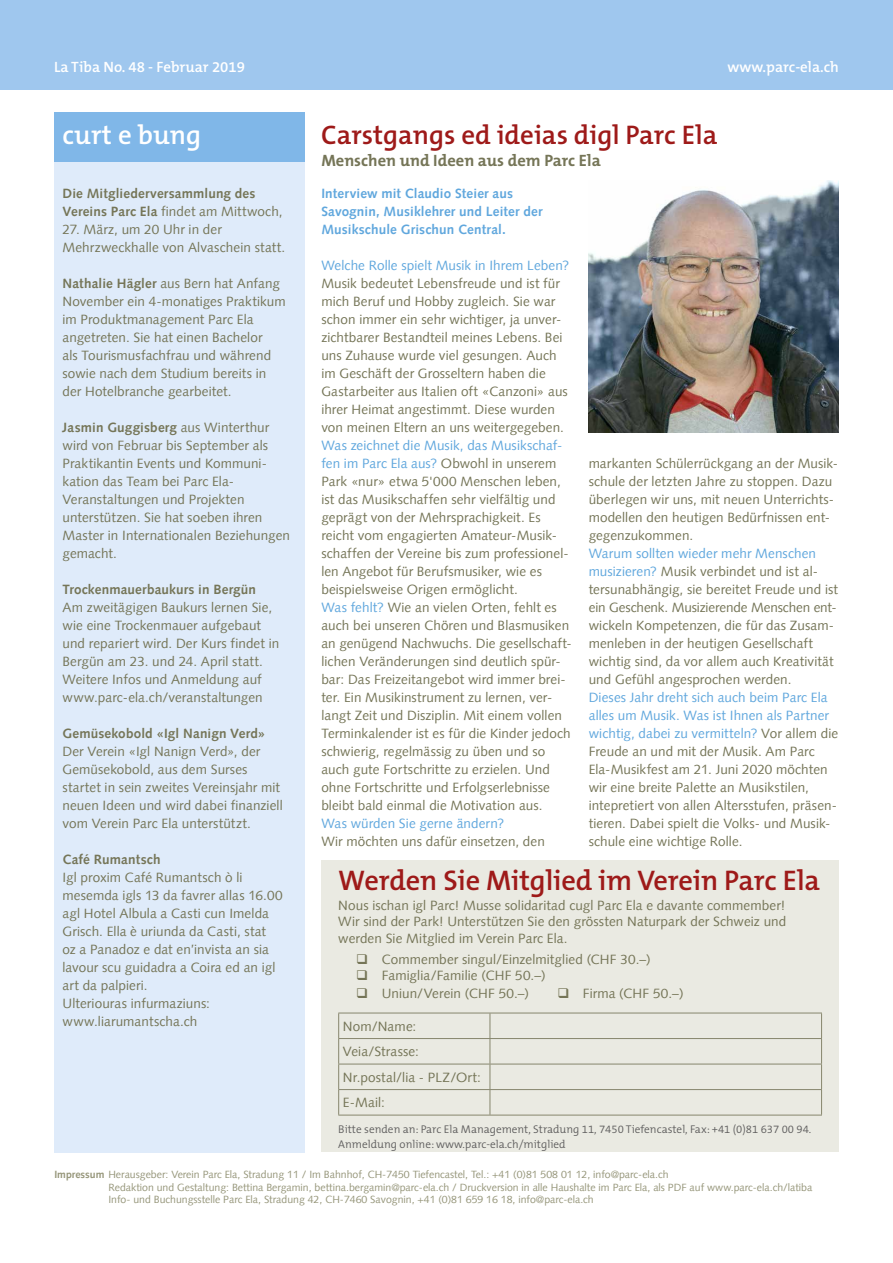
<style>
.page{position:relative;width:893px;height:1263px;background:#fff}
.page>*{position:absolute;margin:0;border:0;box-sizing:border-box;transform-origin:0 0}
.t1{font:600 28.5px "The Mix B6";letter-spacing:-.005em;color:#9e1a19}
.t2{font:600 27px "The Mix B6";color:#9e1a19}
.t3{font:600 27px "The Mix B6";color:#fff}
.t4{font:700 16.5px "The Mix B7";color:#757557}
.t5{font:600 15px "The Mix B6";color:#fff}
.t6{font:13.5px/18px "Syntax LT";letter-spacing:.005em;color:#757557}
.t7{font:700 13.5px/18px "Syntax LT";letter-spacing:.01em;color:#757557}
.t8{font:700 13.5px/18px "Syntax LT";letter-spacing:.01em;color:#60a7dd}
.t9{font:13.5px "Syntax LT";letter-spacing:.005em;color:#60a7dd}
.t10{font:300 11.25px/15px "The Mix B4";color:#5f5e5e}
.t11{font:10.5px/12.6px "Syntax LT";color:#96967a}
.s1{font-weight:400}
.s2{font-weight:700}
.s3{color:#60a7dd}
</style>
<div class="page">
<img style="left:589px;top:180px;width:250px;height:252px">
<div style="left:0;top:0;width:893px;height:90px;background:#9fc7ee"></div>
<div style="left:54px;top:162px;width:250px;height:990px;background:#dfebfa"></div>
<div style="left:321px;top:861px;width:518px;height:291px;background:#eaeae2"></div>
<hr style="left:338px;top:1013px;width:152px;height:1px;background:#87866d">
<hr style="left:490px;top:1013px;width:332px;height:1px;background:#87866d">
<hr style="left:338px;top:1038px;width:152px;height:1px;background:#87866d">
<hr style="left:490px;top:1038px;width:332px;height:1px;background:#87866d">
<hr style="left:338px;top:1064px;width:152px;height:1px;background:#87866d">
<hr style="left:490px;top:1064px;width:332px;height:1px;background:#87866d">
<hr style="left:338px;top:1089px;width:152px;height:1px;background:#87866d">
<svg style="left:338px;top:1013px;width:1px;height:102px"></svg>
<hr style="left:490px;top:1089px;width:332px;height:1px;background:#87866d">
<svg style="left:490px;top:1013px;width:1px;height:102px"></svg>
<svg style="left:821px;top:1013px;width:1px;height:102px"></svg>
<hr style="left:338px;top:1115px;width:152px;height:1px;background:#87866d">
<hr style="left:490px;top:1115px;width:332px;height:1px;background:#87866d">
<div style="left:54px;top:113px;width:250px;height:49px;background:#80b7e8"></div>
<p class="t5" style="left:54px;top:59px;width:193px">La Tiba No. 48 - Februar 2019</p>
<p class="t5" style="left:727px;top:59px;width:113px">www.parc-ela.ch</p>
<h2 class="t3" style="left:63px;top:120px;width:140px">curt e bung</h2>
<h2 class="t2" style="left:321px;top:120px;width:398px">Carstgangs ed ideias digl Parc Ela</h2>
<p class="t4" style="left:321px;top:152px;width:281px">Menschen und Ideen aus dem Parc Ela</p>
<p class="t7" style="left:63px;top:184px;width:222px">Die Mitgliederversammlung des<br>Vereins Parc Ela <span class="s1">findet am Mittwoch,</span></p>
<p class="t6" style="left:63px;top:220px;width:224px">27. März, um 20 Uhr in der<br>Mehrzweckhalle von Alvaschein statt.</p>
<p class="t6" style="left:63px;top:274px;width:225px"><span class="s2">Nathalie Hägler</span> aus Bern hat Anfang November ein 4-monatiges Praktikum im Produktmanagement Parc Ela angetreten. Sie hat einen Bachelor<br>als Tourismusfachfrau und während sowie nach dem Studium bereits in der Hotelbranche gearbeitet.</p>
<p class="t6" style="left:63px;top:418px;width:229px"><span class="s2">Jasmin Guggisberg</span> aus Winterthur wird von Februar bis September als<br>Praktikantin Events und Kommuni&shy;kation das Team bei Parc Ela-<br>Veranstaltungen und Projekten unterstützen. Sie hat soeben ihren<br>Master in Internationalen Beziehungen gemacht.</p>
<p class="t7" style="left:63px;top:580px;width:195px">Trockenmauerbaukurs in Bergün</p>
<p class="t6" style="left:63px;top:598px;width:218px">Am zweitägigen Baukurs lernen Sie, wie eine Trockenmauer aufgebaut und repariert wird. Der Kurs findet in Bergün am 23. und 24. April statt.<br>Weitere Infos und Anmeldung auf www.parc-ela.ch/veranstaltungen</p>
<p class="t7" style="left:63px;top:724px;width:204px">Gemüsekobold «Igl Nanign Verd»</p>
<p class="t6" style="left:63px;top:742px;width:222px">Der Verein «Igl Nanign Verd», der Gemüsekobold, aus dem Surses startet in sein zweites Vereinsjahr mit neuen Ideen und wird dabei finanziell vom Verein Parc Ela unterstützt.</p>
<p class="t7" style="left:63px;top:850px;width:100px">Café Rumantsch</p>
<p class="t6" style="left:63px;top:868px;width:222px">Igl proxim Café Rumantsch ò li mesemda igls 13 da favrer allas 16.00 agl Hotel Albula a Casti cun Imelda<br>Grisch. Ella è uriunda da Casti, stat oz a Panadoz e dat en’invista an sia lavour scu guidadra a Coira ed an igl art da palpieri.<br>Ulteriouras infurmaziuns: www.liarumantscha.ch</p>
<p class="t6" style="left:63px;top:184px;width:24px">text text</p>
<p class="t8" style="left:321px;top:184px;width:223px">Interview mit Claudio Steier aus<br>Savognin, Musiklehrer und Leiter der<br>Musikschule Grischun Central.</p>
<p class="t9" style="left:321px;top:257px;width:249px">Welche Rolle spielt Musik in Ihrem Leben?</p>
<p class="t6" style="left:321px;top:274px;width:248px">Musik bedeutet Lebensfreude und ist für mich Beruf und Hobby zugleich. Sie war schon immer ein sehr wichtiger, ja unver&shy;zichtbarer Bestandteil meines Lebens. Bei uns Zuhause wurde viel gesungen. Auch im Geschäft der Grosseltern haben die Gastarbeiter aus Italien oft «Canzoni» aus ihrer Heimat angestimmt. Diese wurden von meinen Eltern an uns weitergegeben.</p>
<p class="t6" style="left:321px;top:436px;width:252px"><span class="s3">Was zeichnet die Musik, das Musikschaf&shy;fen im Parc Ela aus?</span> Obwohl in unserem Park «nur» etwa 5'000 Menschen leben, ist das Musikschaffen sehr vielfältig und geprägt von der Mehrsprachigkeit. Es reicht vom engagierten Amateur-Musik&shy;schaffen der Vereine bis zum professionel&shy;len Angebot für Berufsmusiker, wie es beispielsweise Origen ermöglicht.<br><span class="s3">Was fehlt?</span> Wie an vielen Orten, fehlt es auch bei unseren Chören und Blasmusiken an genügend Nachwuchs. Die gesellschaft&shy;lichen Veränderungen sind deutlich spür&shy;bar: Das Freizeitangebot wird immer brei&shy;ter. Ein Musikinstrument zu lernen, ver&shy;langt Zeit und Disziplin. Mit einem vollen Terminkalender ist es für die Kinder jedoch schwierig, regelmässig zu üben und so auch gute Fortschritte zu erzielen. Und ohne Fortschritte und Erfolgserlebnisse bleibt bald einmal die Motivation aus.</p>
<p class="t9" style="left:321px;top:815px;width:184px">Was würden Sie gerne ändern?</p>
<p class="t6" style="left:321px;top:832px;width:225px">Wir möchten uns dafür einsetzen, den</p>
<p class="t6" style="left:589px;top:454px;width:251px">markanten Schülerrückgang an der Musik&shy;schule der letzten Jahre zu stoppen. Dazu überlegen wir uns, mit neuen Unterrichts&shy;modellen den heutigen Bedürfnissen ent&shy;gegenzukommen.</p>
<p class="t6" style="left:589px;top:544px;width:251px"><span class="s3">Warum sollten wieder mehr Menschen musizieren?</span> Musik verbindet und ist al&shy;tersunabhängig, sie bereitet Freude und ist ein Geschenk. Musizierende Menschen ent&shy;wickeln Kompetenzen, die für das Zusam&shy;menleben in der heutigen Gesellschaft wichtig sind, da vor allem auch Kreativität und Gefühl angesprochen werden.</p>
<p class="t6" style="left:589px;top:688px;width:251px"><span class="s3">Dieses Jahr dreht sich auch beim Parc Ela alles um Musik. Was ist Ihnen als Partner wichtig, dabei zu vermitteln?</span> Vor allem die Freude an und mit der Musik. Am Parc Ela-Musikfest am 21. Juni 2020 möchten wir eine breite Palette an Musikstilen, intepretiert von allen Altersstufen, präsen&shy;tieren. Dabei spielt die Volks- und Musik&shy;schule eine wichtige Rolle.</p>
<h1 class="t1" style="left:338px;top:865px;width:483px">Werden Sie Mitglied im Verein Parc Ela</h1>
<p class="t6" style="left:338px;top:897px;width:450px;line-height:16.5px;text-align:justify">Nous ischan igl Parc! Musse solidaritad cugl Parc Ela e davante commember!<br>Wir sind der Park! Unterstützen Sie den grössten Naturpark der Schweiz und werden Sie Mitglied im Verein Parc Ela.</p>
<p class="t6" style="left:356px;top:950px;width:296px">❑ Commember singul/Einzelmitglied (CHF 30.–)</p>
<p class="t6" style="left:356px;top:966px;width:191px">❑ Famiglia/Familie (CHF 50.–)</p>
<p class="t6" style="left:356px;top:984px;width:174px">❑ Uniun/Verein (CHF 50.–)</p>
<p class="t6" style="left:557px;top:984px;width:128px">❑ Firma (CHF 50.–)</p>
<p class="t6" style="left:343px;top:1013px;width:140px;line-height:25.5px">Nom/Name:<br>Veia/Strasse:<br>Nr.postal/lia - PLZ/Ort:<br>E-Mail:</p>
<p class="t10" style="left:338px;top:1122px;width:474px">Bitte senden an: Parc Ela Management, Stradung 11, 7450 Tiefencastel, Fax: +41 (0)81 637 00 94.<br>Anmeldung online: www.parc-ela.ch/mitglied</p>
<p class="t11" style="left:108px;top:1168px;width:705px;text-indent:-54px"><span class="s2">Impressum</span> Herausgeber: Verein Parc Ela, Stradung 11 / Im Bahnhof, CH-7450 Tiefencastel, Tel.: +41 (0)81 508 01 12, info@parc-ela.ch<br>Redaktion und Gestaltung: Bettina Bergamin, bettina.bergamin@parc-ela.ch / Druckversion in alle Haushalte im Parc Ela, als PDF auf www.parc-ela.ch/latiba<br>Info- und Buchungsstelle Parc Ela, Stradung 42, CH-7460 Savognin, +41 (0)81 659 16 18, info@parc-ela.ch</p>
</div>
